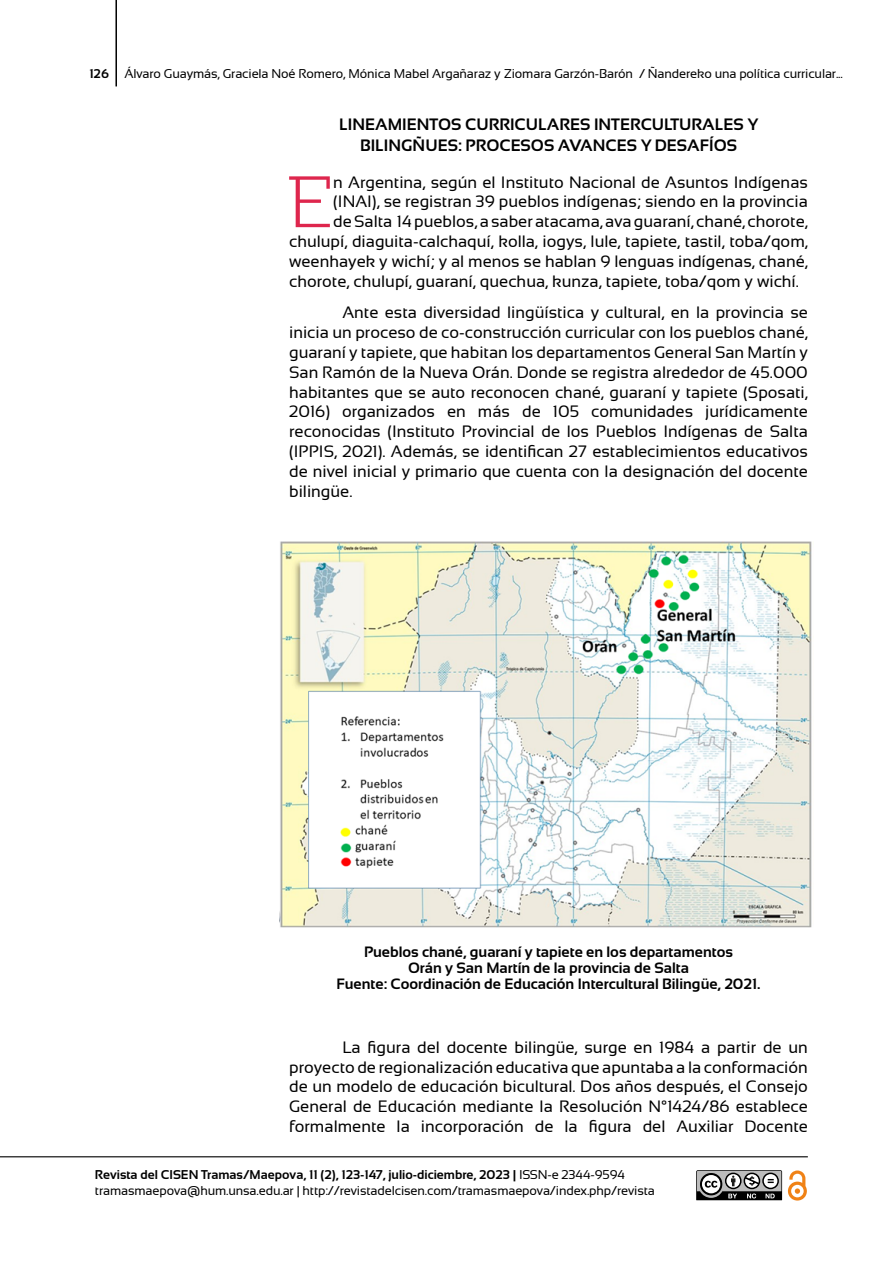
<style>
.page{position:relative;width:893px;height:1263px;background:#fff}
.page>*{position:absolute;margin:0;border:0;box-sizing:border-box;transform-origin:0 0}
.t1{font:74.85px "Nilland";color:#de264d}
.t2{font:16.5px/19.8px "Sansation";color:#000;text-align:justify}
.t3{font:700 16.5px/21px "Sansation";color:#000;text-align:center}
.t4{font:700 15px/16.2px "Sansation";color:#000;text-align:center}
.t5{font:12.75px/16.5px "Sansation";letter-spacing:-.01em;color:#000}
.s1{font-weight:700}
</style>
<div class="page">
<svg style="left:696px;top:1170px;width:86px;height:30px"></svg>
<hr style="left:0;top:1156px;width:808px;height:1px;background:#000">
<svg style="left:788px;top:1170px;width:19px;height:30px"></svg>
<hr style="left:115px;top:0;width:2px;height:86px;background:#000">
<img style="left:279px;top:542px;width:533px;height:386px">
<p class="t5" style="left:89px;top:65px;width:755px"><span class="s1">126</span> Álvaro Guaymás, Graciela Noé Romero, Mónica Mabel Argañaraz y Ziomara Garzón-Barón / Ñandereko una política curricular...</p>
<p class="t3" style="left:339px;top:114px;width:420px">LINEAMIENTOS CURRICULARES INTERCULTURALES Y<br>BILINGÑUES: PROCESOS AVANCES Y DESAFÍOS</p>
<h1 class="t1" style="left:288px;top:159px;width:47px">E</h1>
<p class="t2" style="left:333px;top:172px;width:476px">n Argentina, según el Instituto Nacional de Asuntos Indígenas</p>
<p class="t2" style="left:333px;top:192px;width:476px">(INAI), se registran 39 pueblos indígenas; siendo en la provincia</p>
<p class="t2" style="left:333px;top:212px;width:476px">de Salta 14 pueblos, a saber atacama, ava guaraní, chané, chorote,</p>
<p class="t2" style="left:289px;top:231px;width:520px">chulupí, diaguita-calchaquí, kolla, iogys, lule, tapiete, tastil, toba/qom,</p>
<p class="t2" style="left:289px;top:251px;width:520px">weenhayek y wichí; y al menos se hablan 9 lenguas indígenas, chané,</p>
<p class="t2" style="left:289px;top:271px;width:511px">chorote, chulupí, guaraní, quechua, kunza, tapiete, toba/qom y wichí.</p>
<p class="t2" style="left:289px;top:303px;width:520px;text-indent:53px">Ante esta diversidad lingüística y cultural, en la provincia se inicia un proceso de co-construcción curricular con los pueblos chané, guaraní y tapiete, que habitan los departamentos General San Martín y San Ramón de la Nueva Orán. Donde se registra alrededor de 45.000 habitantes que se auto reconocen chané, guaraní y tapiete (Sposati, 2016) organizados en más de 105 comunidades jurídicamente reconocidas (Instituto Provincial de los Pueblos Indígenas de Salta (IPPIS, 2021). Además, se identifican 27 establecimientos educativos de nivel inicial y primario que cuenta con la designación del docente bilingüe.</p>
<p class="t4" style="left:336px;top:943px;width:426px">Pueblos chané, guaraní y tapiete en los departamentos<br>Orán y San Martín de la provincia de Salta<br>Fuente: Coordinación de Educación Intercultural Bilingüe, 2021.</p>
<p class="t2" style="left:289px;top:1037px;width:520px;text-indent:53px">La figura del docente bilingüe, surge en 1984 a partir de un proyecto de regionalización educativa que apuntaba a la conformación de un modelo de educación bicultural. Dos años después, el Consejo General de Educación mediante la Resolución N°1424/86 establece formalmente la incorporación de la figura del Auxiliar Docente</p>
<p class="t5" style="left:95px;top:1166px;width:561px"><span class="s1">Revista del CISEN Tramas/Maepova, 11 (2), 123-147, julio-diciembre, 2023 |</span> ISSN-e 2344-9594 tramasmaepova@hum.unsa.edu.ar | http://revistadelcisen.com/tramasmaepova/index.php/revista</p>
</div>
